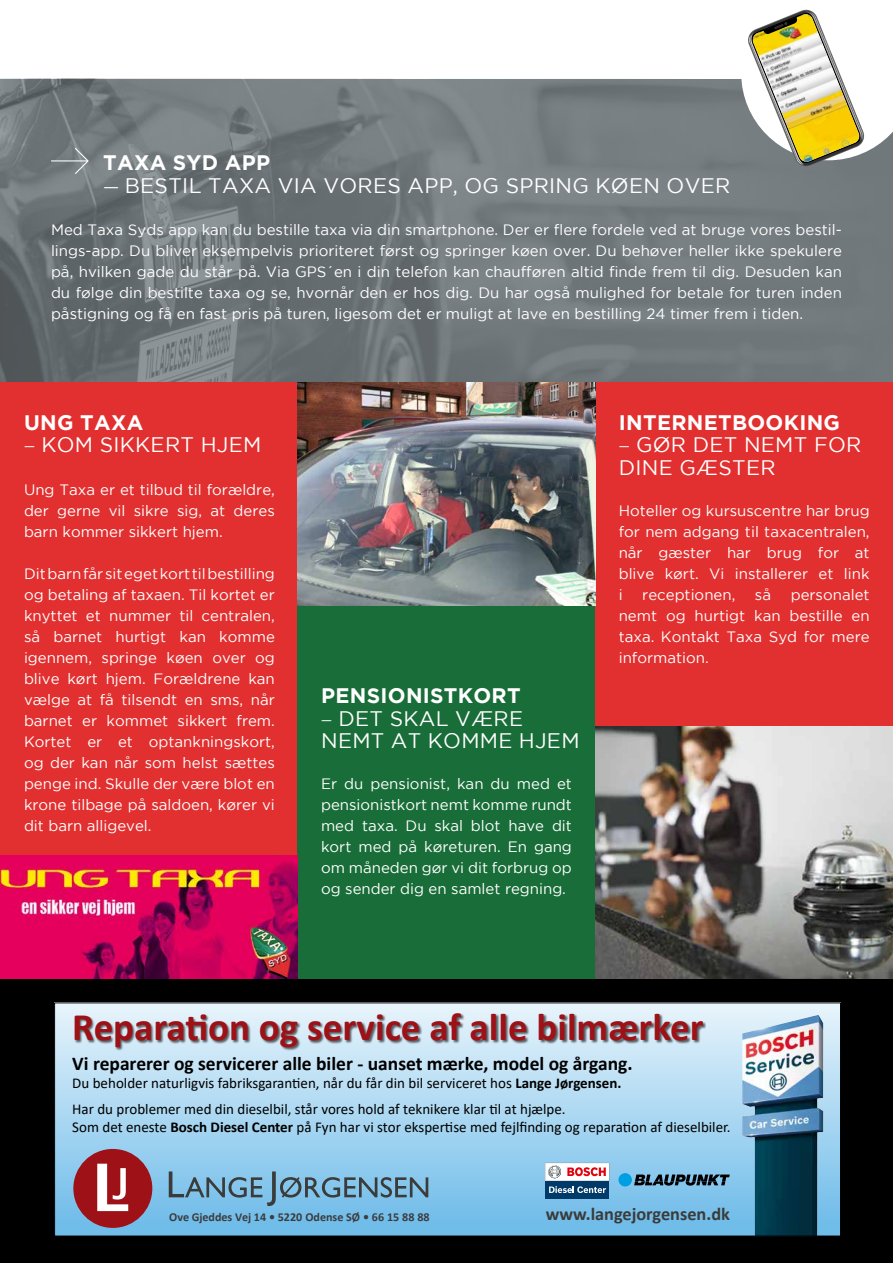
<style>
.page{position:relative;width:893px;height:1263px;background:#fff}
.page>*{position:absolute;margin:0;border:0;box-sizing:border-box;transform-origin:0 0}
.t1{font:700 39px "Calibri";color:#9d1117}
.t2{font:21px/22.5px "Gotham";letter-spacing:.015em;color:#fff}
.t3{font:700 21px "Gotham";letter-spacing:.015em;color:#fff}
.t4{font:700 19.5px "Calibri";color:#000}
.t5{font:700 18.3px "Calibri";color:#3b3b3a}
.t6{font:15px/21px "Gotham";color:#fff;text-align:justify}
.t7{font:15px/26.1px "Calibri";color:#000}
.t8{font:700 12.15px "Calibri";color:#3c3c3e}
.s1{font-size:18px}
.s2{font-weight:700}
.s3{font-family:"New Baskerville Std"}
</style>
<div class="page">
<div style="left:0;top:978px;width:893px;height:285px;background:#000"></div>
<div style="left:0;top:369px;width:298px;height:590px;background:#e22f2f"></div>
<div style="left:298px;top:388px;width:297px;height:590px;background:#186d38"></div>
<div style="left:595px;top:369px;width:298px;height:590px;background:#e22f2f"></div>
<div style="left:54px;top:1002px;width:787px;height:234px;background:linear-gradient(to bottom,#e9f5fc,#6ab9e8)"></div>
<div style="left:74px;top:1013px;width:632px;height:37px;background:#000;opacity:.6"></div>
<div style="left:619px;top:1174px;width:12px;height:12px;background:#009ee3;border-radius:50%"></div>
<div style="left:619px;top:1173px;width:12px;height:13px;border:1px solid #009ee3;border-radius:50%"></div>
<svg style="left:634px;top:1174px;width:96px;height:11px"></svg>
<div style="left:545px;top:1181px;width:64px;height:18px;background:#003a68"></div>
<svg style="left:545px;top:1163px;width:64px;height:30px"></svg>
<img style="left:742px;top:1015px;width:81px;height:219px">
<div style="left:73px;top:1149px;width:79px;height:79px;background:#9d1117;border-radius:50%"></div>
<svg style="left:97px;top:1164px;width:31px;height:47px"></svg>
<svg style="left:169px;top:1171px;width:259px;height:35px;background:#73a6c5"></svg>
<img style="left:0;top:855px;width:298px;height:123px">
<img style="left:595px;top:726px;width:298px;height:252px">
<img style="left:298px;top:382px;width:297px;height:223px">
<img style="left:0;top:79px;width:893px;height:303px">
<svg style="left:51px;top:148px;width:38px;height:26px"></svg>
<svg style="left:741px;top:9px;width:152px;height:161px"></svg>
<h2 class="t3" style="left:103px;top:151px;width:168px">TAXA SYD APP</h2>
<h2 class="t2" style="left:103px;top:174px;width:629px"><span class="s1">—</span> BESTIL TAXA VIA VORES APP, OG SPRING KØEN OVER</h2>
<p class="t6" style="left:51px;top:219px;width:792px">Med Taxa Syds app kan du bestille taxa via din smartphone. Der er flere fordele ved at bruge vores bestil&shy;lings-app. Du bliver eksempelvis prioriteret først og springer køen over. Du behøver heller ikke spekulere på, hvilken gade du står på. Via GPS´en i din telefon kan chaufføren altid finde frem til dig. Desuden kan du følge din bestilte taxa og se, hvornår den er hos dig. Du har også mulighed for betale for turen inden påstigning og få en fast pris på turen, ligesom det er muligt at lave en bestilling 24 timer frem i tiden.</p>
<h2 class="t2" style="left:24px;top:411px;width:239px"><span class="s2">UNG TAXA<br></span><span class="s3">−</span> KOM SIKKERT HJEM</h2>
<p class="t6" style="left:24px;top:479px;width:252px">Ung Taxa er et tilbud til forældre, der gerne vil sikre sig, at deres barn kommer sikkert hjem.</p>
<p class="t6" style="left:24px;top:563px;width:252px">Dit barn får sit eget kort til bestilling og betaling af taxaen. Til kortet er knyttet et nummer til centralen, så barnet hurtigt kan komme igennem, springe køen over og blive kørt hjem. Forældrene kan vælge at få tilsendt en sms, når barnet er kommet sikkert frem.<br>Kortet er et optankningskort, og der kan når som helst sættes penge ind. Skulle der være blot en krone tilbage på saldoen, kører vi dit barn alligevel.</p>
<h2 class="t2" style="left:321px;top:684px;width:260px"><span class="s2">PENSIONISTKORT<br></span><span class="s3">−</span> DET SKAL VÆRE<br>NEMT AT KOMME HJEM</h2>
<p class="t6" style="left:321px;top:773px;width:252px">Er du pensionist, kan du med et pensionistkort nemt komme rundt med taxa. Du skal blot have dit kort med på køreturen. En gang om måneden gør vi dit forbrug op og sender dig en samlet regning.</p>
<h2 class="t2" style="left:619px;top:411px;width:244px"><span class="s2">INTERNETBOOKING<br></span><span class="s3">−</span> GØR DET NEMT FOR<br>DINE GÆSTER</h2>
<p class="t6" style="left:619px;top:500px;width:252px">Hoteller og kursuscentre har brug for nem adgang til taxacentralen, når gæster har brug for at blive kørt. Vi installerer et link i</p>
<p class="t6" style="left:642px;top:584px;width:95px">receptionen,</p>
<p class="t6" style="left:755px;top:584px;width:18px">så</p>
<p class="t6" style="left:619px;top:584px;width:252px;text-indent:172px">personalet nemt og hurtigt kan bestille en taxa. Kontakt Taxa Syd for mere information.</p>
<h1 class="t1" style="left:72px;top:999px;width:633px">Reparation og service af alle bilmærker</h1>
<h3 class="t4" style="left:72px;top:1050px;width:562px">Vi reparerer og servicerer alle biler - uanset mærke, model og årgang.</h3>
<p class="t7" style="left:72px;top:1070px;width:551px">Du beholder naturligvis fabriksgarantien, når du får din bil serviceret hos <span class="s2">Lange Jørgensen.<br></span>Har du problemer med din dieselbil, står vores hold af teknikere klar til at hjælpe.</p>
<p class="t7" style="left:72px;top:1114px;width:660px">Som det eneste <span class="s2">Bosch Diesel Center</span> på Fyn har vi stor ekspertise med fejlfinding og reparation af dieselbiler.</p>
<p class="t8" style="left:169px;top:1209px;width:262px">Ove Gjeddes Vej 14 • 5220 Odense SØ • 66 15 88 88</p>
<p class="t5" style="left:546px;top:1200px;width:186px">www.langejorgensen.dk</p>
</div>
